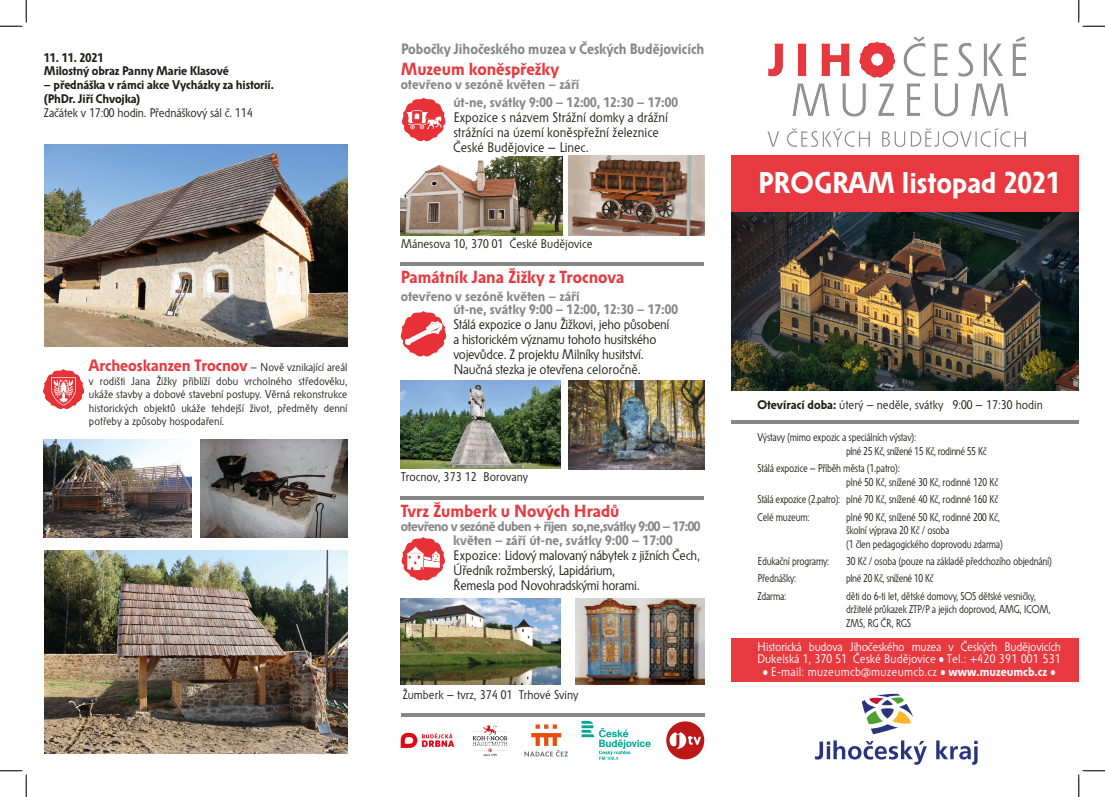
<style>
.page{position:relative;width:1105px;height:797px;background:#fff}
.page>*{position:absolute;margin:0;border:0;box-sizing:border-box;transform-origin:0 0}
.t1{font:700 30px "Solpera";color:#fff}
.t2{font:700 17.5px "Solpera";color:#e7393f}
.t3{font:700 16.38px "Solpera";color:#e7393f}
.t4{font:700 15px "Solpera";color:#878787;scale:.96 1}
.t5{font:13.75px/15px "Solpera";letter-spacing:-.02em;color:#1d1d1b}
.t6{font:700 13.75px/18px "Solpera";color:#878787}
.t7{font:13.75px/15px "Solpera";color:#1d1d1b}
.t8{font:700 13.75px "Solpera";letter-spacing:-.04em;color:#878787}
.t9{font:12.5px "Solpera";color:#1d1d1b}
.t10{font:12.5px/12.5px "Solpera";letter-spacing:-.02em;color:#fff}
.t11{font:700 12.5px/13.8px "Solpera";letter-spacing:-.01em;color:#1d1d1b}
.t12{font:12.5px "Solpera";letter-spacing:.02em;color:#fff}
.t13{font:11.25px/13.5px "Solpera";letter-spacing:-.02em;color:#1d1d1b;scale:.9 1}
.t14{font:11.25px/13.5px "Solpera";letter-spacing:-.02em;color:#1d1d1b;text-align:justify}
.t15{font:11.25px "Solpera";letter-spacing:-.04em;color:#1d1d1b;scale:.9 1}
.s1{font-weight:400;font-size:11.25px;color:#1d1d1b}
.s2{font-weight:700}
.s3{font-size:10px}
</style>
<div class="page">
<div style="left:731px;top:156px;width:348px;height:66px;background:#e7393f"></div>
<img style="left:731px;top:212px;width:348px;height:179px">
<div style="left:731px;top:637px;width:348px;height:44px;background:#e7393f"></div>
<svg style="left:401px;top:537px;width:44px;height:43px"></svg>
<svg style="left:402px;top:98px;width:44px;height:43px"></svg>
<svg style="left:401px;top:311px;width:45px;height:45px"></svg>
<svg style="left:862px;top:693px;width:51px;height:41px"></svg>
<svg style="left:936px;top:740px;width:41px;height:24px"></svg>
<svg style="left:815px;top:740px;width:112px;height:24px"></svg>
<hr style="left:731px;top:420px;width:348px;height:3px;background:#878787">
<svg style="left:401px;top:713px;width:303px;height:3px"></svg>
<img style="left:401px;top:381px;width:160px;height:87px">
<hr style="left:401px;top:262px;width:303px;height:3px;background:#878787">
<hr style="left:401px;top:496px;width:303px;height:3px;background:#878787">
<img style="left:401px;top:156px;width:162px;height:79px">
<img style="left:568px;top:156px;width:136px;height:79px">
<img style="left:568px;top:381px;width:136px;height:88px">
<img style="left:401px;top:598px;width:160px;height:86px">
<img style="left:575px;top:598px;width:129px;height:86px">
<img style="left:44px;top:369px;width:40px;height:40px">
<svg style="left:582px;top:721px;width:69px;height:39px"></svg>
<svg style="left:524px;top:724px;width:44px;height:32px"></svg>
<img style="left:472px;top:725px;width:36px;height:31px">
<svg style="left:401px;top:733px;width:53px;height:15px"></svg>
<div style="left:666px;top:721px;width:38px;height:38px;background:#bd1818;border-radius:50%"></div>
<svg style="left:669px;top:732px;width:32px;height:16px"></svg>
<img style="left:767px;top:37px;width:258px;height:109px">
<img style="left:45px;top:144px;width:303px;height:202px">
<img style="left:45px;top:551px;width:303px;height:202px">
<img style="left:44px;top:439px;width:147px;height:98px">
<img style="left:200px;top:439px;width:148px;height:98px">
<svg style="left:0;top:0;width:27px;height:27px"></svg>
<svg style="left:0;top:770px;width:27px;height:27px"></svg>
<svg style="left:1078px;top:0;width:27px;height:27px"></svg>
<svg style="left:1078px;top:770px;width:27px;height:27px"></svg>
<p class="t11" style="left:44px;top:51px;width:61px">11. 11. 2021</p>
<p class="t11" style="left:44px;top:65px;width:186px">Milostný obraz Panny Marie Klasové</p>
<p class="t11" style="left:44px;top:79px;width:231px">– přednáška v rámci akce Vycházky za historií. (PhDr. Jiří Chvojka)</p>
<p class="t9" style="left:44px;top:105px;width:210px">Začátek v 17:00 hodin. Přednáškový sál č. 114</p>
<p class="t3" style="left:89px;top:356px;width:260px">Archeoskanzen Trocnov <span class="s1">– Nově vznikající areál</span></p>
<p class="t14" style="left:89px;top:374px;width:260px">v rodišti Jana Žižky přiblíží dobu vrcholného středověku, ukáže stavby a dobové stavební postupy. Věrná rekonstrukce historických objektů ukáže tehdejší život, předměty denní potřeby a způsoby hospodaření.</p>
<p class="t4" style="left:401px;top:41px;width:317px">Pobočky Jihočeského muzea v Českých Budějovicích</p>
<p class="t2" style="left:401px;top:59px;width:160px">Muzeum koněspřežky</p>
<p class="t6" style="left:453px;top:76px;width:226px;text-indent:-53px">otevřeno v sezóně květen – září<br>út-ne, svátky 9:00 – 12:00, 12:30 – 17:00</p>
<p class="t7" style="left:453px;top:110px;width:216px">Expozice s názvem Strážní domky a drážní strážníci na území koněspřežní železnice<br>České Budějovice – Linec.</p>
<p class="t9" style="left:401px;top:236px;width:193px">Mánesova 10, 370 01 České Budějovice</p>
<p class="t2" style="left:401px;top:267px;width:225px">Památník Jana Žižky z Trocnova</p>
<p class="t6" style="left:401px;top:288px;width:180px">otevřeno v sezóně květen – září</p>
<p class="t6" style="left:453px;top:301px;width:226px">út-ne, svátky 9:00 – 12:00, 12:30 – 17:00</p>
<p class="t5" style="left:453px;top:318px;width:217px">Stálá expozice o Janu Žižkovi, jeho působení a historickém významu tohoto husitského vojevůdce. Z projektu Milníky husitství.<br>Naučná stezka je otevřena celoročně.</p>
<p class="t9" style="left:401px;top:470px;width:129px">Trocnov, 373 12 Borovany</p>
<p class="t2" style="left:401px;top:501px;width:220px">Tvrz Žumberk u Nových Hradů</p>
<p class="t8" style="left:401px;top:518px;width:301px">otevřeno v sezóně duben + říjen so,ne,svátky 9:00 – 17:00</p>
<p class="t6" style="left:453px;top:532px;width:221px">květen – září út-ne, svátky 9:00 – 17:00</p>
<p class="t5" style="left:453px;top:548px;width:248px">Expozice: Lidový malovaný nábytek z jižních Čech,<br>Úředník rožmberský, Lapidárium,<br>Řemesla pod Novohradskými horami.</p>
<p class="t9" style="left:403px;top:687px;width:177px">Žumberk – tvrz, 374 01 Trhové Sviny</p>
<p class="t1" style="left:758px;top:165px;width:304px">PROGRAM listopad 2021</p>
<p class="t9" style="left:757px;top:398px;width:287px"><span class="s2">Otevírací doba:</span> úterý – neděle, svátky 9:00 – 17:30 hodin</p>
<p class="t13" style="left:846px;top:431px;width:158px;text-indent:-89px">Výstavy (mimo expozic a speciálních výstav):<br>plné 25 Kč, snížené 15 Kč, rodinné 55 Kč</p>
<p class="t13" style="left:846px;top:462px;width:171px;text-indent:-89px">Stálá expozice – Příběh města (1.patro):<br>plné 50 Kč, snížené 30 Kč, rodinné 120 Kč</p>
<p class="t13" style="left:757px;top:493px;width:269px">Stálá expozice (2.patro): plné 70 Kč, snížené 40 Kč, rodinné 160 Kč</p>
<p class="t13" style="left:757px;top:510px;width:60px">Celé muzeum:</p>
<p class="t13" style="left:846px;top:510px;width:176px">plné 90 Kč, snížené 50 Kč, rodinné 200 Kč, školní výprava 20 Kč / osoba<br>(1 člen pedagogického doprovodu zdarma)</p>
<p class="t13" style="left:757px;top:555px;width:81px">Edukační programy:</p>
<p class="t13" style="left:846px;top:555px;width:230px">30 Kč / osoba (pouze na základě předchozího objednání)</p>
<p class="t13" style="left:757px;top:572px;width:45px">Přednášky:</p>
<p class="t15" style="left:846px;top:572px;width:99px">plné 20 Kč, snížené 10 Kč</p>
<p class="t13" style="left:757px;top:590px;width:34px">Zdarma:</p>
<p class="t13" style="left:846px;top:590px;width:229px">děti do 6-ti let, dětské domovy, SOS dětské vesničky, držitelé průkazek ZTP/P a jejich doprovod, AMG, ICOM,<br>ZMS, RG ČR, RGS</p>
<p class="t10" style="left:757px;top:641px;width:305px">Historická budova Jihočeského muzea v Českých Budějovicích<br>Dukelská 1, 370 51 České Budějovice <span class="s3">•</span> Tel.: +420 391 001 531</p>
<p class="t12" style="left:763px;top:664px;width:294px"><span class="s3">•</span> E-mail: muzeumcb@muzeumcb.cz <span class="s3">•</span> <span class="s2">www.muzeumcb.cz</span> <span class="s3">•</span></p>
</div>
